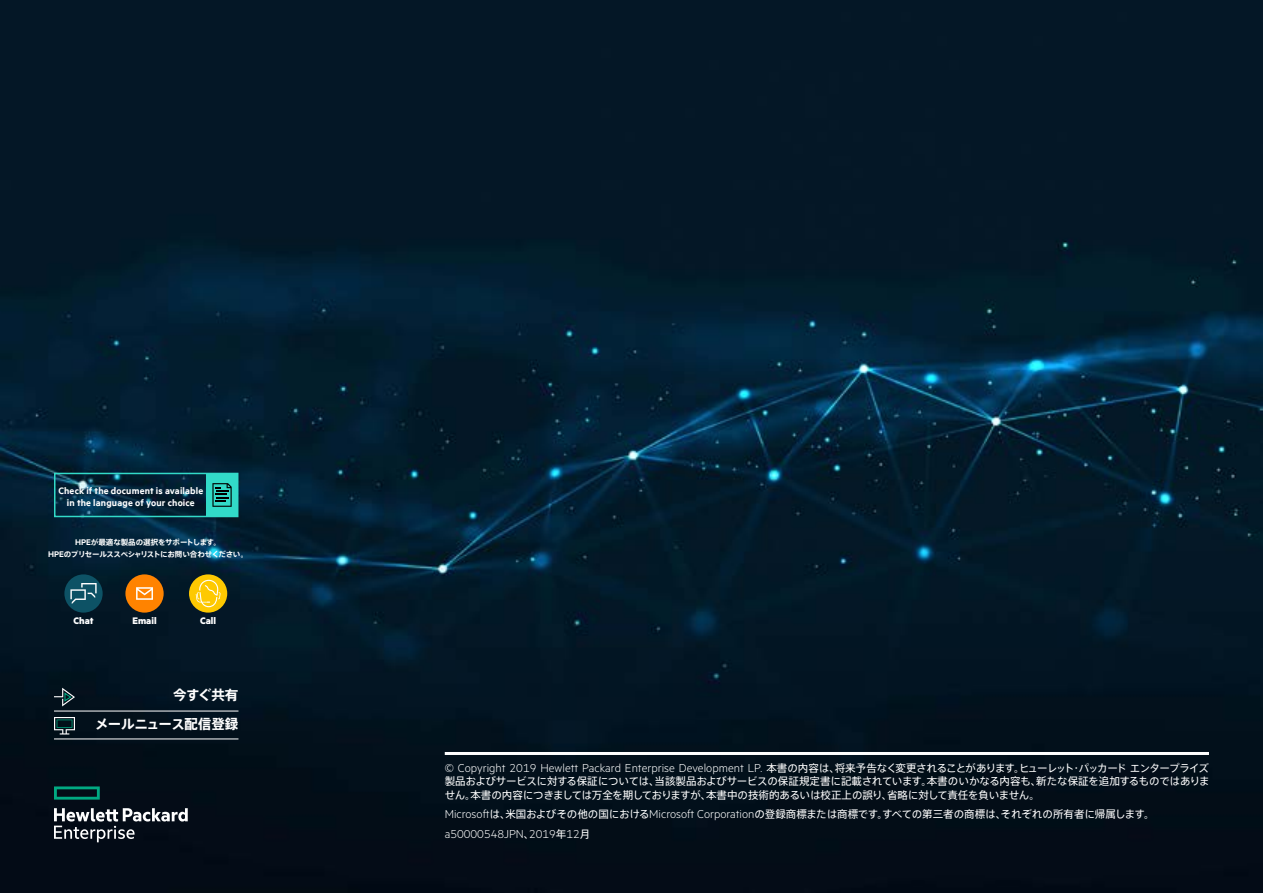
<style>
.page{position:relative;width:1263px;height:893px;background:#fff}
.page>*{position:absolute;margin:0;border:0;box-sizing:border-box;transform-origin:0 0}
.Sign_up_for_updates{font:700 13.5px "Axis Pro N";letter-spacing:-.025em;color:#fff}
.Copyright_and_legal{font:300 12.9px "Metric HPE";letter-spacing:.005em;color:#fff}
.Copyright_without_le{font:300 12.9px "Metric HPE";color:#fff}
.t1{font:700 10.65px "Metric HPE";color:#fff}
.Copyright_and_legal-2{font:10.5px/13.5px "Axis Pro N";letter-spacing:-.015em;color:#fff}
.Copyright_without_le-2{font:10.5px "Axis Pro N";color:#fff}
.Sidebar_header_Metri{font:600 10.5px/12px "Metric HPE";letter-spacing:.015em;color:#fff;text-align:center}
.Sidebar_text_MetricH{font:700 7.5px "Axis Pro N";letter-spacing:-.055em;color:#fff}
.Sidebar_text_MetricH-2{font:700 7.5px "Axis Pro N";letter-spacing:-.01em;color:#fff}
.s1{font-family:"Metric HPE";font-weight:600;font-size:9.3px}
.s2{font-family:"Axis Pro N";font-weight:400;font-size:10.5px}
.s3{font-family:"Metric HPE";font-weight:300;font-size:12.9px}
</style>
<div class="page">
<img style="left:0;top:0;width:1262px;height:893px">
<div style="left:54px;top:473px;width:184px;height:44px;border:2px solid #32dac8"></div>
<div style="left:206px;top:473px;width:32px;height:43px;background:#32dac8"></div>
<svg style="left:212px;top:483px;width:20px;height:24px"></svg>
<div style="left:64px;top:574px;width:39px;height:39px;background:#0d5265;border-radius:50%"></div>
<svg style="left:70px;top:583px;width:27px;height:21px"></svg>
<div style="left:189px;top:574px;width:38px;height:39px;background:#fec901;border-radius:50%"></div>
<svg style="left:196px;top:580px;width:25px;height:27px"></svg>
<div style="left:125px;top:574px;width:39px;height:39px;background:#ff8300;border-radius:50%"></div>
<svg style="left:136px;top:587px;width:17px;height:13px"></svg>
<hr style="left:54px;top:711px;width:184px;height:1px;background:#fff">
<hr style="left:54px;top:739px;width:184px;height:1px;background:#fff">
<svg style="left:54px;top:688px;width:21px;height:18px"></svg>
<svg style="left:54px;top:717px;width:21px;height:17px"></svg>
<hr style="left:445px;top:752px;width:764px;height:3px;background:#fff">
<svg style="left:54px;top:786px;width:46px;height:14px"></svg>
<svg style="left:54px;top:808px;width:134px;height:34px"></svg>
<p class="Sidebar_header_Metri" style="left:58px;top:484px;width:146px">Check if the document is available in the language of your choice</p>
<p class="Sidebar_text_MetricH-2" style="left:75px;top:538px;width:148px"><span class="s1">HPE</span>が最適な製品の選択をサポートします。</p>
<p class="Sidebar_text_MetricH" style="left:48px;top:550px;width:202px"><span class="s1">HPE</span>のプリセールススペシャリストにお問い合わせください。</p>
<p class="t1" style="left:73px;top:614px;width:22px">Chat</p>
<p class="t1" style="left:132px;top:614px;width:26px">Email</p>
<p class="t1" style="left:200px;top:614px;width:17px">Call</p>
<p class="Sign_up_for_updates" style="left:173px;top:689px;width:67px">今すぐ共有</p>
<p class="Sign_up_for_updates" style="left:95px;top:717px;width:145px">メールニュース配信登録</p>
<p class="Copyright_and_legal" style="left:445px;top:760px;width:766px">© Copyright 2019 Hewlett Packard Enterprise Development LP. <span class="s2">本書の内容は、将来予告なく変更されることがあります。ヒューレット・パッカードエンタープライズ</span></p>
<p class="Copyright_and_legal-2" style="left:445px;top:774px;width:766px">製品およびサービスに対する保証については、当該製品およびサービスの保証規定書に記載されています。本書のいかなる内容も、新たな保証を追加するものではありません。本書の内容につきましては万全を期しておりますが、本書中の技術的あるいは校正上の誤り、省略に対して責任を負いません。</p>
<p class="Copyright_without_le-2" style="left:445px;top:809px;width:711px"><span class="s3">Microsoft</span>は、米国およびその他の国における<span class="s3">Microsoft Corporation</span>の登録商標または商標です。すべての第三者の商標は、それぞれの所有者に帰属します。</p>
<p class="Copyright_without_le" style="left:445px;top:826px;width:147px">a50000548JPN<span class="s2">、</span>2019<span class="s2">年</span>12<span class="s2">月</span></p>
</div>
